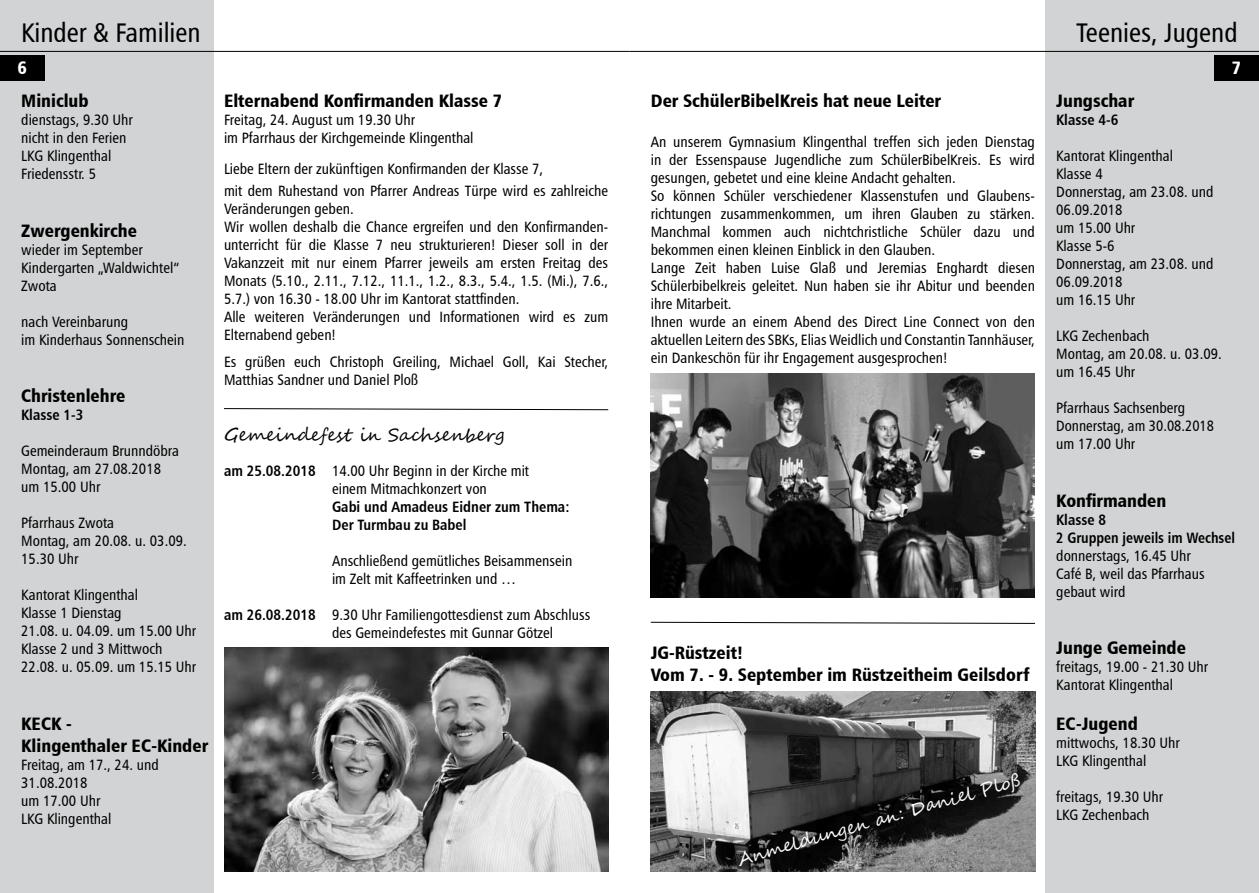
<style>
.page{position:relative;width:1259px;height:893px;background:#fff}
.page>*{position:absolute;margin:0;border:0;box-sizing:border-box;transform-origin:0 0}
.t1{font:27px "Humanist 777 BT Roman Condensed B";color:#000}
.t2{font:18px/21.6px "Humanist 777 BT Black Condensed B";color:#000}
.t3{font:18px "Segoe Script";color:#000}
.t4{font:18px "Segoe Script";color:#fff}
.t5{font:18px "Humanist 777 BT Black Condensed B";color:#fff}
.t6{font:15px/18px "Humanist 777 BT Roman Condensed B";color:#000}
.t7{font:15px/18px "Humanist 777 BT Bold Condensed B";color:#000}
.s1{font-family:"Humanist 777 BT Bold Condensed B"}
</style>
<div class="page">
<div style="left:0;top:0;width:214px;height:893px;background:#d1d3d4"></div>
<div style="left:0;top:55px;width:45px;height:26px;background:#000"></div>
<hr style="left:0;top:51px;width:629px;height:1px;background:#000">
<div style="left:1045px;top:0;width:214px;height:893px;background:#d1d3d4"></div>
<div style="left:1214px;top:55px;width:45px;height:26px;background:#000"></div>
<hr style="left:629px;top:51px;width:630px;height:1px;background:#000">
<img style="left:651px;top:691px;width:384px;height:181px">
<svg style="left:224px;top:408px;width:385px;height:2px"></svg>
<img style="left:224px;top:647px;width:384px;height:224px">
<svg style="left:650px;top:621px;width:385px;height:3px"></svg>
<img style="left:651px;top:373px;width:384px;height:224px">
<h1 class="t1" style="left:21px;top:16px;width:181px">Kinder &amp; Familien</h1>
<h1 class="t1" style="left:1076px;top:16px;width:163px">Teenies, Jugend</h1>
<p class="t5" style="left:18px;top:57px;width:11px">6</p>
<p class="t5" style="left:1232px;top:57px;width:11px">7</p>
<p class="t2" style="left:21px;top:90px;width:69px">Miniclub</p>
<p class="t6" style="left:21px;top:111px;width:113px">dienstags, 9.30 Uhr nicht in den Ferien<br>LKG Klingenthal<br>Friedensstr. 5</p>
<p class="t2" style="left:21px;top:219px;width:117px">Zwergenkirche</p>
<p class="t6" style="left:21px;top:240px;width:159px">wieder im September<br>Kindergarten „Waldwichtel“<br>Zwota</p>
<p class="t6" style="left:21px;top:312px;width:165px">nach Vereinbarung<br>im Kinderhaus Sonnenschein</p>
<p class="t2" style="left:21px;top:385px;width:106px">Christenlehre</p>
<p class="t7" style="left:21px;top:406px;width:64px">Klasse 1-3</p>
<p class="t6" style="left:21px;top:442px;width:159px">Gemeinderaum Brunndöbra<br>Montag, am 27.08.2018 um 15.00 Uhr</p>
<p class="t6" style="left:21px;top:514px;width:167px">Pfarrhaus Zwota<br>Montag, am 20.08. u. 03.09.<br>15.30 Uhr</p>
<p class="t6" style="left:21px;top:586px;width:176px">Kantorat Klingenthal<br>Klasse 1 Dienstag<br>21.08. u. 04.09. um 15.00 Uhr<br>Klasse 2 und 3 Mittwoch<br>22.08. u. 05.09. um 15.15 Uhr</p>
<p class="t2" style="left:224px;top:90px;width:280px">Elternabend Konfirmanden Klasse 7</p>
<p class="t6" style="left:224px;top:111px;width:251px">Freitag, 24. August um 19.30 Uhr<br>im Pfarrhaus der Kirchgemeinde Klingenthal</p>
<p class="t6" style="left:224px;top:157px;width:386px;line-height:22.2px">Liebe Eltern der zukünftigen Konfirmanden der Klasse 7,<br>mit dem Ruhestand von Pfarrer Andreas Türpe wird es zahlreiche</p>
<p class="t6" style="left:224px;top:200px;width:386px">Veränderungen geben.<br>Wir wollen deshalb die Chance ergreifen und den Konfirmanden&shy;unterricht für die Klasse 7 neu strukturieren! Dieser soll in der Vakanzzeit mit nur einem Pfarrer jeweils am ersten Freitag des Monats (5.10., 2.11., 7.12., 11.1., 1.2., 8.3., 5.4., 1.5. (Mi.), 7.6., 5.7.) von 16.30 - 18.00 Uhr im Kantorat stattfinden.<br>Alle weiteren Veränderungen und Informationen wird es zum Elternabend geben!</p>
<p class="t6" style="left:224px;top:352px;width:386px">Es grüßen euch Christoph Greiling, Michael Goll, Kai Stecher,<br>Matthias Sandner und Daniel Ploß</p>
<p class="t3" style="left:224px;top:420px;width:282px">Gemeindefest in Sachsenberg</p>
<p class="t6" style="left:332px;top:462px;width:199px;text-indent:-108px"><span class="s1">am 25.08.2018</span> 14.00 Uhr Beginn in der Kirche mit einem Mitmachkonzert von</p>
<p class="t7" style="left:332px;top:498px;width:239px">Gabi und Amadeus Eidner zum Thema:<br>Der Turmbau zu Babel</p>
<p class="t6" style="left:332px;top:552px;width:242px">Anschließend gemütliches Beisammensein im Zelt mit Kaffeetrinken und …</p>
<p class="t6" style="left:332px;top:606px;width:260px;text-indent:-108px"><span class="s1">am 26.08.2018</span> 9.30 Uhr Familiengottesdienst zum Abschluss des Gemeindefestes mit Gunnar Götzel</p>
<p class="t2" style="left:21px;top:712px;width:188px">KECK -<br>Klingenthaler EC-Kinder</p>
<p class="t6" style="left:21px;top:755px;width:139px">Freitag, am 17., 24. und<br>31.08.2018<br>um 17.00 Uhr<br>LKG Klingenthal</p>
<p class="t2" style="left:651px;top:90px;width:292px">Der SchülerBibelKreis hat neue Leiter</p>
<p class="t6" style="left:651px;top:132px;width:386px">An unserem Gymnasium Klingenthal treffen sich jeden Dienstag in der Essenspause Jugendliche zum SchülerBibelKreis. Es wird gesungen, gebetet und eine kleine Andacht gehalten.<br>So können Schüler verschiedener Klassenstufen und Glaubens&shy;richtungen zusammenkommen, um ihren Glauben zu stärken.<br>Manchmal kommen auch nichtchristliche Schüler dazu und bekommen einen kleinen Einblick in den Glauben.<br>Lange Zeit haben Luise Glaß und Jeremias Enghardt diesen Schülerbibelkreis geleitet. Nun haben sie ihr Abitur und beenden ihre Mitarbeit.<br>Ihnen wurde an einem Abend des Direct Line Connect von den aktuellen Leitern des SBKs, Elias Weidlich und Constantin Tannhäuser, ein Dankeschön für ihr Engagement ausgesprochen!</p>
<p class="t2" style="left:651px;top:642px;width:380px">JG-Rüstzeit!<br>Vom 7. - 9. September im Rüstzeitheim Geilsdorf</p>
<p class="t4" style="left:733px;top:846px;width:295px;rotate:-16deg">Anmeldungen an: Daniel Ploß</p>
<p class="t2" style="left:1056px;top:90px;width:79px">Jungschar</p>
<p class="t7" style="left:1056px;top:111px;width:64px">Klasse 4-6</p>
<p class="t6" style="left:1056px;top:147px;width:159px">Kantorat Klingenthal<br>Klasse 4<br>Donnerstag, am 23.08. und<br>06.09.2018<br>um 15.00 Uhr<br>Klasse 5-6<br>Donnerstag, am 23.08. und<br>06.09.2018<br>um 16.15 Uhr</p>
<p class="t6" style="left:1056px;top:327px;width:167px">LKG Zechenbach<br>Montag, am 20.08. u. 03.09. um 16.45 Uhr</p>
<p class="t6" style="left:1056px;top:399px;width:159px">Pfarrhaus Sachsenberg<br>Donnerstag, am 30.08.2018 um 17.00 Uhr</p>
<p class="t2" style="left:1056px;top:489px;width:112px">Konfirmanden</p>
<p class="t7" style="left:1056px;top:510px;width:180px">Klasse 8<br>2 Gruppen jeweils im Wechsel</p>
<p class="t6" style="left:1056px;top:546px;width:150px">donnerstags, 16.45 Uhr<br>Café B, weil das Pfarrhaus gebaut wird</p>
<p class="t2" style="left:1056px;top:637px;width:131px">Junge Gemeinde</p>
<p class="t6" style="left:1056px;top:658px;width:153px">freitags, 19.00 - 21.30 Uhr<br>Kantorat Klingenthal</p>
<p class="t2" style="left:1056px;top:712px;width:83px">EC-Jugend</p>
<p class="t6" style="left:1056px;top:734px;width:125px">mittwochs, 18.30 Uhr<br>LKG Klingenthal</p>
<p class="t6" style="left:1056px;top:788px;width:108px">freitags, 19.30 Uhr<br>LKG Zechenbach</p>
</div>
